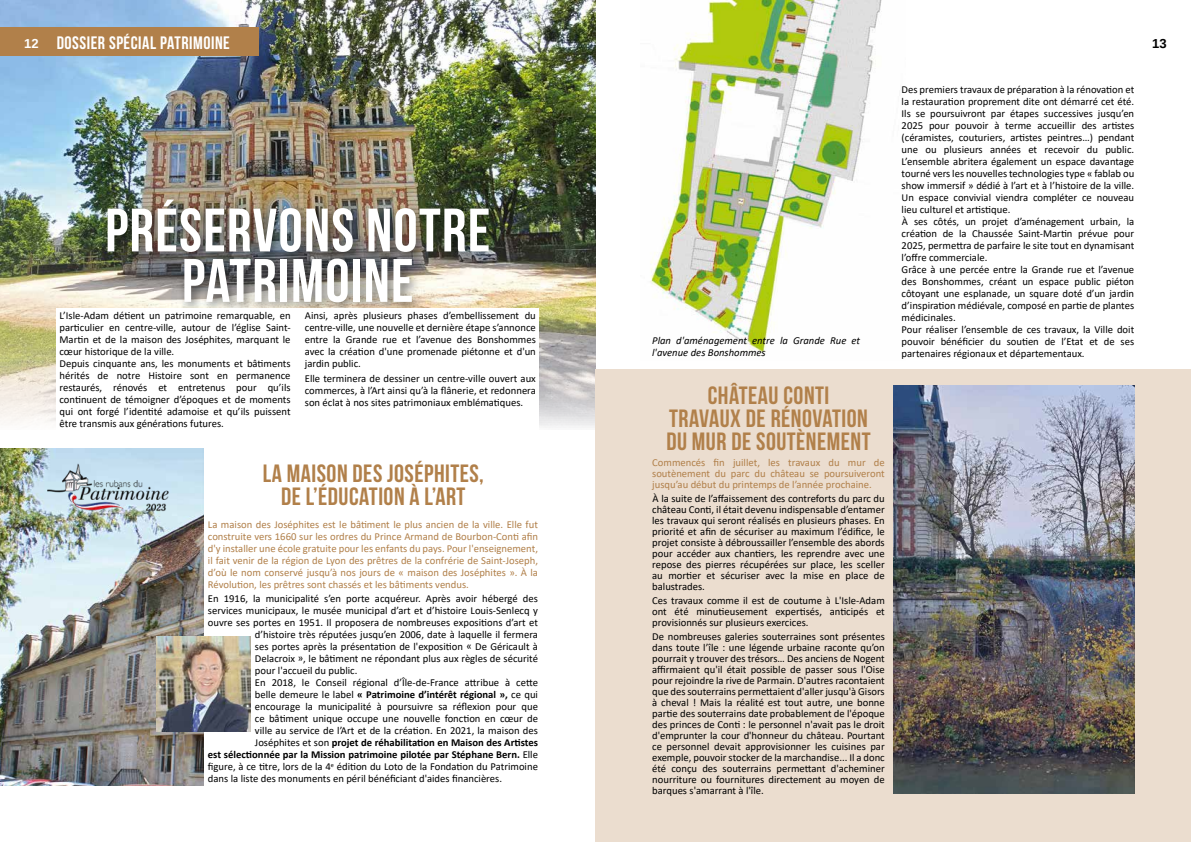
<style>
.page{position:relative;width:1191px;height:842px;background:#fff}
.page>*{position:absolute;margin:0;border:0;box-sizing:border-box;transform-origin:0 0}
.t1{font:61.2px/50.4px "Bebas Neue";letter-spacing:.02em;color:#fff;text-align:center}
.t2{font:25px/22.8px "Bebas Neue";letter-spacing:.02em;color:#b1804a;text-align:center}
.t3{font:18px "Bebas Neue";letter-spacing:.03em;color:#fff}
.t4{font:700 13px "Liberation Sans";color:#000}
.t5{font:10.6px/12px "Calibri";color:#000;text-align:justify}
.t6{font:10.6px/12px "Calibri";color:#b1804a;text-align:justify}
.t7{font:700 10.6px "Calibri";color:#000}
.t8{font:italic 10.6px/12px "Calibri";color:#000}
.s1{font-family:"Liberation Sans";font-weight:700;font-size:13px}
.s2{font-weight:400}
</style>
<div class="page">
<img style="left:0;top:0;width:595px;height:428px">
<img style="left:0;top:448px;width:204px;height:337px">
<div style="left:0;top:28px;width:259px;height:28px;background:#b1804a"></div>
<div style="left:102px;top:194px;width:399px;height:120px;background:#000;opacity:.54"></div>
<div style="left:595px;top:370px;width:596px;height:472px;background:#ebddcf"></div>
<div style="left:57px;top:308px;width:482px;height:124px;background:#fff"></div>
<img style="left:650px;top:0;width:232px;height:356px">
<img style="left:42px;top:463px;width:132px;height:53px">
<img style="left:157px;top:636px;width:93px;height:95px">
<img style="left:893px;top:385px;width:241px;height:409px">
<h3 class="t3" style="left:24px;top:33px;width:207px"><span class="s1">12</span> DOSSIER SPÉCIAL PATRIMOINE</h3>
<p class="t4" style="left:1152px;top:35px;width:16px">13</p>
<h1 class="t1" style="left:105px;top:204px;width:387px">PRÉSERVONS NOTRE<br>PATRIMOINE</h1>
<p class="t5" style="left:60px;top:309px;width:233px;text-align:left">L’Isle-Adam détient un patrimoine remarquable, en particulier en centre-ville, autour de l’église Saint-Martin et de la maison des Joséphites, marquant le cœur historique de la ville.<br>Depuis cinquante ans, les monuments et bâtiments hérités de notre Histoire sont en permanence restaurés, rénovés et entretenus pour qu’ils continuent de témoigner d’époques et de moments qui ont forgé l’identité adamoise et qu’ils puissent être transmis aux générations futures.</p>
<p class="t5" style="left:305px;top:309px;width:232px">Ainsi, après plusieurs phases d’embellissement du centre-ville, une nouvelle et dernière étape s’annonce entre la Grande rue et l’avenue des Bonshommes avec la création d'une promenade piétonne et d'un jardin public.</p>
<p class="t5" style="left:305px;top:372px;width:233px">Elle terminera de dessiner un centre-ville ouvert aux commerces, à l’Art ainsi qu’à la flânerie, et redonnera son éclat à nos sites patrimoniaux emblématiques.</p>
<h2 class="t2" style="left:263px;top:462px;width:223px">LA MAISON DES JOSÉPHITES,<br>DE L’ÉDUCATION À L’ART</h2>
<p class="t6" style="left:208px;top:518px;width:331px">La maison des Joséphites est le bâtiment le plus ancien de la ville. Elle fut construite vers 1660 sur les ordres du Prince Armand de Bourbon-Conti afin d'y installer une école gratuite pour les enfants du pays. Pour l'enseignement, il fait venir de la région de Lyon des prêtres de la confrérie de Saint-Joseph, d’où le nom conservé jusqu’à nos jours de « maison des Joséphites ». À la Révolution, les prêtres sont chassés et les bâtiments vendus.</p>
<p class="t5" style="left:208px;top:593px;width:331px">En 1916, la municipalité s’en porte acquéreur. Après avoir hébergé des</p>
<p class="t5" style="left:208px;top:605px;width:331px">services municipaux, le musée municipal d’art et d’histoire Louis-Senlecq y</p>
<p class="t5" style="left:208px;top:617px;width:331px">ouvre ses portes en 1951. Il proposera de nombreuses expositions d’art et</p>
<p class="t5" style="left:255px;top:629px;width:284px">d’histoire très réputées jusqu’en 2006, date à laquelle il fermera</p>
<p class="t5" style="left:255px;top:641px;width:284px">ses portes après la présentation de l'exposition « De Géricault à</p>
<p class="t5" style="left:255px;top:653px;width:284px">Delacroix », le bâtiment ne répondant plus aux règles de sécurité</p>
<p class="t5" style="left:255px;top:665px;width:104px">pour l'accueil du public.</p>
<p class="t5" style="left:255px;top:677px;width:284px">En 2018, le Conseil régional d’Île-de-France attribue à cette</p>
<p class="t7" style="left:255px;top:687px;width:284px"><span class="s2">belle demeure le label</span> « Patrimoine d’intérêt régional », <span class="s2">ce qui</span></p>
<p class="t5" style="left:255px;top:701px;width:284px">encourage la municipalité à poursuivre sa réflexion pour que</p>
<p class="t5" style="left:255px;top:713px;width:284px">ce bâtiment unique occupe une nouvelle fonction en cœur de</p>
<p class="t5" style="left:255px;top:725px;width:284px">ville au service de l’Art et de la création. En 2021, la maison des</p>
<p class="t7" style="left:255px;top:735px;width:285px"><span class="s2">Joséphites et son</span> projet de réhabilitation en Maison des Artistes</p>
<p class="t7" style="left:208px;top:747px;width:331px">est sélectionnée par la Mission patrimoine pilotée par Stéphane Bern. <span class="s2">Elle</span></p>
<p class="t5" style="left:208px;top:760px;width:331px">figure, à ce titre, lors de la 4<sup>e</sup> édition du Loto de la Fondation du Patrimoine</p>
<p class="t5" style="left:208px;top:773px;width:295px">dans la liste des monuments en péril bénéficiant d'aides financières.</p>
<p class="t8" style="left:652px;top:334px;width:209px">Plan d'aménagement entre la Grande Rue et l'avenue des Bonshommes</p>
<h2 class="t2" style="left:666px;top:384px;width:206px">CHÂTEAU CONTI<br>TRAVAUX DE RÉNOVATION<br>DU MUR DE SOUTÈNEMENT</h2>
<p class="t6" style="left:652px;top:457px;width:234px;line-height:11px">Commencés fin juillet, les travaux du mur de soutènement du parc du château se poursuiveront jusqu’au début du printemps de l’année prochaine.</p>
<p class="t5" style="left:652px;top:493px;width:234px;line-height:11px">À la suite de l’affaissement des contreforts du parc du château Conti, il était devenu indispensable d’entamer les travaux qui seront réalisés en plusieurs phases. En priorité et afin de sécuriser au maximum l’édifice, le projet consiste à débroussailler l’ensemble des abords pour accéder aux chantiers, les reprendre avec une repose des pierres récupérées sur place, les sceller au mortier et sécuriser avec la mise en place de balustrades.</p>
<p class="t5" style="left:652px;top:595px;width:234px;line-height:11px">Ces travaux comme il est de coutume à L'Isle-Adam ont été minutieusement expertisés, anticipés et provisionnés sur plusieurs exercices.</p>
<p class="t5" style="left:652px;top:630px;width:234px;line-height:11px">De nombreuses galeries souterraines sont présentes dans toute l’île : une légende urbaine raconte qu’on pourrait y trouver des trésors… Des anciens de Nogent affirmaient qu'il était possible de passer sous l'Oise pour rejoindre la rive de Parmain. D'autres racontaient que des souterrains permettaient d'aller jusqu'à Gisors à cheval ! Mais la réalité est tout autre, une bonne partie des souterrains date probablement de l'époque des princes de Conti : le personnel n'avait pas le droit d'emprunter la cour d'honneur du château. Pourtant ce personnel devait approvisionner les cuisines par exemple, pouvoir stocker de la marchandise... Il a donc été conçu des souterrains permettant d'acheminer nourriture ou fournitures directement au moyen de barques s'amarrant à l'île.</p>
<p class="t5" style="left:901px;top:83px;width:234px;text-align:left">Des premiers travaux de préparation à la rénovation et la restauration proprement dite ont démarré cet été.<br>Ils se poursuivront par étapes successives jusqu’en 2025 pour pouvoir à terme accueillir des artistes (céramistes, couturiers, artistes peintres…) pendant une ou plusieurs années et recevoir du public.<br>L’ensemble abritera également un espace davantage tourné vers les nouvelles technologies type « fablab ou show immersif » dédié à l’art et à l’histoire de la ville.<br>Un espace convivial viendra compléter ce nouveau lieu culturel et artistique.<br>À ses côtés, un projet d’aménagement urbain, la création de la Chaussée Saint-Martin prévue pour 2025, permettra de parfaire le site tout en dynamisant l’offre commerciale.<br>Grâce à une percée entre la Grande rue et l’avenue des Bonshommes, créant un espace public piéton côtoyant une esplanade, un square doté d’un jardin d’inspiration médiévale, composé en partie de plantes médicinales.<br>Pour réaliser l’ensemble de ces travaux, la Ville doit pouvoir bénéficier du soutien de l’Etat et de ses partenaires régionaux et départementaux.</p>
</div>
